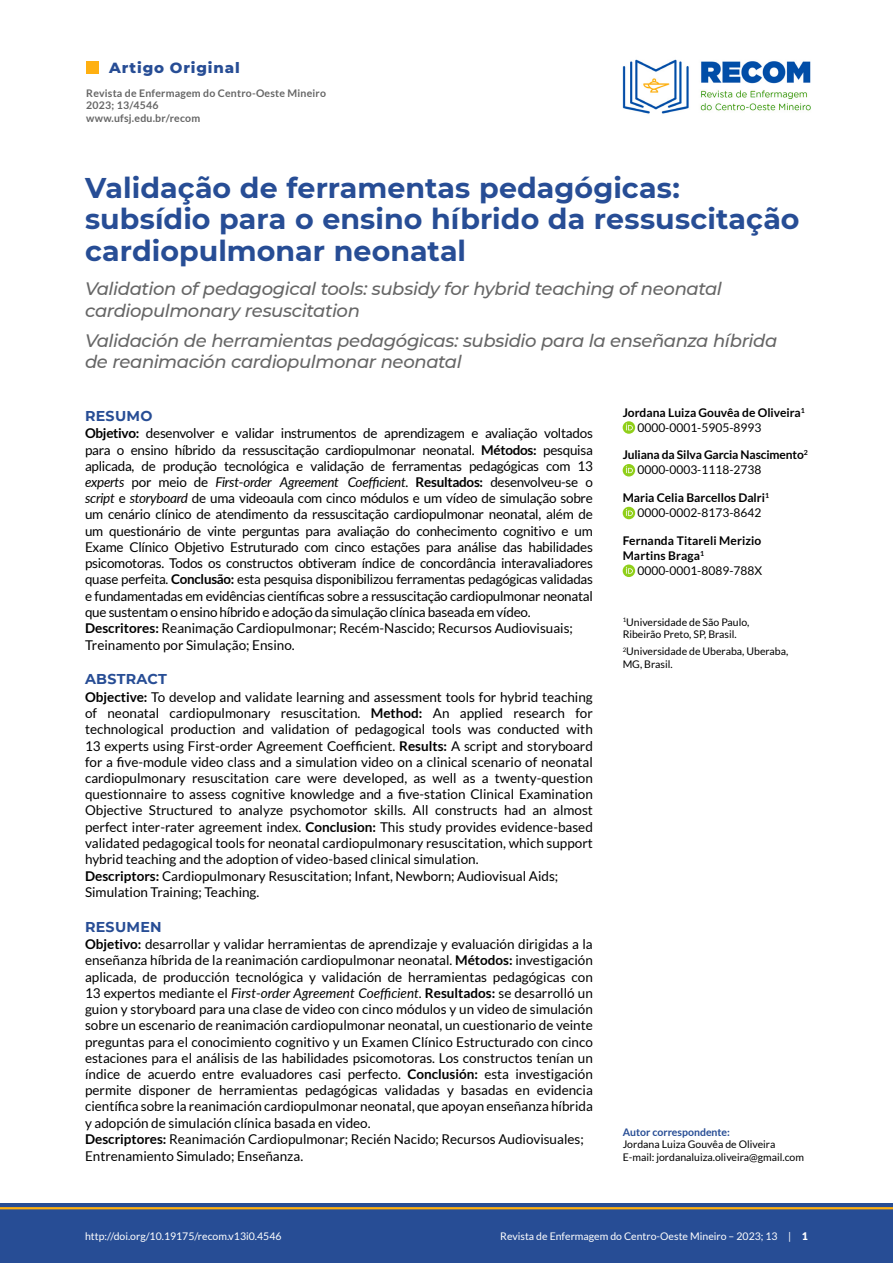
<style>
.page{position:relative;width:893px;height:1263px;background:#fff}
.page>*{position:absolute;margin:0;border:0;box-sizing:border-box;transform-origin:0 0}
.t1{font:700 28.5px/31.5px "Montserrat";color:#274d95}
.t2{font:italic 500 18px/21.6px "Montserrat";letter-spacing:-.02em;color:#666}
.t3{font:800 15px "Montserrat";letter-spacing:.055em;color:#274d95}
.t4{font:700 14.25px "Montserrat";letter-spacing:.02em;color:#274d95}
.t5{font:13.5px/16.4px "Lato";color:#000}
.t6{font:13.5px/16.4px "Lato";letter-spacing:-.02em;color:#000}
.t7{font:700 12px/15px "Lato";color:#000}
.t8{font:12px "Lato";color:#000}
.t9{font:10.5px/12.6px "Lato";color:#000}
.t10{font:10.5px "Lato";color:#fff}
.t11{font:700 10.5px/12.6px "Lato";letter-spacing:.02em;color:#666}
.t12{font:700 10.5px "Lato";color:#274d95}
.s1{font-weight:400}
.s2{font-weight:700}
.s3{font-style:italic}
.s4{font-weight:900}
</style>
<div class="page">
<div style="left:0;top:1203px;width:893px;height:60px;background:#274d95"></div>
<div style="left:86px;top:61px;width:13px;height:13px;background:#ffb011"></div>
<hr style="left:0;top:1207px;width:893px;height:2px;background:#ffb011">
<img style="left:623px;top:59px;width:188px;height:55px">
<svg style="left:623px;top:421px;width:12px;height:13px"></svg>
<svg style="left:626px;top:423px;width:7px;height:7px"></svg>
<svg style="left:623px;top:464px;width:12px;height:12px"></svg>
<svg style="left:626px;top:466px;width:7px;height:7px"></svg>
<div style="left:623px;top:507px;width:12px;height:12px;background:#90cf1a;border-radius:50%"></div>
<svg style="left:626px;top:509px;width:7px;height:7px"></svg>
<svg style="left:623px;top:564px;width:12px;height:13px"></svg>
<svg style="left:626px;top:567px;width:7px;height:7px"></svg>
<p class="t3" style="left:109px;top:57px;width:132px">Artigo Original</p>
<p class="t11" style="left:86px;top:86px;width:241px">Revista de Enfermagem do Centro-Oeste Mineiro<br>2023; 13/4546<br>www.ufsj.edu.br/recom</p>
<h1 class="t1" style="left:85px;top:170px;width:716px">Validação de ferramentas pedagógicas: subsídio para o ensino híbrido da ressuscitação cardiopulmonar neonatal</h1>
<h2 class="t2" style="left:85px;top:277px;width:638px">Validation of pedagogical tools: subsidy for hybrid teaching of neonatal cardiopulmonary resuscitation</h2>
<h2 class="t2" style="left:85px;top:329px;width:694px">Validación de herramientas pedagógicas: subsidio para la enseñanza híbrida de reanimación cardiopulmonar neonatal</h2>
<p class="t7" style="left:637px;top:405px;width:169px;text-indent:-15px">Jordana Luiza Gouvêa de Oliveira<sup>1<br></sup><span class="s1">0000-0001-5905-8993</span></p>
<p class="t7" style="left:637px;top:447px;width:172px;text-indent:-15px">Juliana da Silva Garcia Nascimento<sup>2<br></sup><span class="s1">0000-0003-1118-2738</span></p>
<p class="t7" style="left:623px;top:490px;width:148px;text-align:center">Maria Celia Barcellos Dalri<sup>1<br></sup><span class="s1">0000-0002-8173-8642</span></p>
<p class="t7" style="left:623px;top:533px;width:140px">Fernanda Titareli Merizio<br>Martins Braga<sup>1</sup></p>
<p class="t8" style="left:637px;top:564px;width:126px">0000-0001-8089-788X</p>
<p class="t4" style="left:85px;top:405px;width:69px">RESUMO</p>
<p class="t6" style="left:85px;top:425px;width:509px"><span class="s2">Objetivo:</span> desenvolver e validar instrumentos de aprendizagem e avaliação voltados para o ensino híbrido da ressuscitação cardiopulmonar neonatal. <span class="s2">Métodos:</span> pesquisa aplicada, de produção tecnológica e validação de ferramentas pedagógicas com 13 <span class="s3">experts</span> por meio de <span class="s3">First</span>-<span class="s3">order Agreement Coefficient</span>. <span class="s2">Resultados:</span> desenvolveu-se o <span class="s3">script</span> e <span class="s3">storyboard</span> de uma videoaula com cinco módulos e um vídeo de simulação sobre um cenário clínico de atendimento da ressuscitação cardiopulmonar neonatal, além de um questionário de vinte perguntas para avaliação do conhecimento cognitivo e um Exame Clínico Objetivo Estruturado com cinco estações para análise das habilidades psicomotoras. Todos os constructos obtiveram índice de concordância interavaliadores quase perfeita. <span class="s2">Conclusão:</span> esta pesquisa disponibilizou ferramentas pedagógicas validadas e fundamentadas em evidências científicas sobre a ressuscitação cardiopulmonar neonatal que sustentam o ensino híbrido e adoção da simulação clínica baseada em vídeo.<br><span class="s2">Descritores:</span> Reanimação Cardiopulmonar; Recém-Nascido; Recursos Audiovisuais; Treinamento por Simulação; Ensino.</p>
<p class="t4" style="left:85px;top:669px;width:83px">ABSTRACT</p>
<p class="t5" style="left:85px;top:689px;width:509px"><span class="s2">Objective:</span> To develop and validate learning and assessment tools for hybrid teaching of neonatal cardiopulmonary resuscitation. <span class="s2">Method:</span> An applied research for technological production and validation of pedagogical tools was conducted with 13 experts using First-order Agreement Coefficient. <span class="s2">Results:</span> A script and storyboard for a five-module video class and a simulation video on a clinical scenario of neonatal cardiopulmonary resuscitation care were developed, as well as a twenty-question questionnaire to assess cognitive knowledge and a five-station Clinical Examination Objective Structured to analyze psychomotor skills. All constructs had an almost perfect inter-rater agreement index. <span class="s2">Conclusion:</span> This study provides evidence-based validated pedagogical tools for neonatal cardiopulmonary resuscitation, which support hybrid teaching and the adoption of video-based clinical simulation.<br><span class="s2">Descriptors:</span> Cardiopulmonary Resuscitation; Infant, Newborn; Audiovisual Aids; Simulation Training; Teaching.</p>
<p class="t4" style="left:85px;top:916px;width:78px">RESUMEN</p>
<p class="t5" style="left:85px;top:936px;width:509px"><span class="s2">Objetivo:</span> desarrollar y validar herramientas de aprendizaje y evaluación dirigidas a la enseñanza híbrida de la reanimación cardiopulmonar neonatal. <span class="s2">Métodos:</span> investigación aplicada, de producción tecnológica y validación de herramientas pedagógicas con 13 expertos mediante el <span class="s3">First</span>-<span class="s3">order Agreement Coefficient</span>. <span class="s2">Resultados:</span> se desarrolló un guion y storyboard para una clase de video con cinco módulos y un video de simulación sobre un escenario de reanimación cardiopulmonar neonatal, un cuestionario de veinte preguntas para el conocimiento cognitivo y un Examen Clínico Estructurado con cinco estaciones para el análisis de las habilidades psicomotoras. Los constructos tenían un índice de acuerdo entre evaluadores casi perfecto. <span class="s2">Conclusión:</span> esta investigación permite disponer de herramientas pedagógicas validadas y basadas en evidencia científica sobre la reanimación cardiopulmonar neonatal, que apoyan enseñanza híbrida y adopción de simulación clínica basada en video.<br><span class="s2">Descriptores:</span> Reanimación Cardiopulmonar; Recién Nacido; Recursos Audiovisuales; Entrenamiento Simulado; Enseñanza.</p>
<p class="t9" style="left:623px;top:616px;width:128px"><sup>1</sup>Universidade de São Paulo,<br>Ribeirão Preto, SP, Brasil.</p>
<p class="t9" style="left:623px;top:645px;width:167px"><sup>2</sup>Universidade de Uberaba, Uberaba,<br>MG, Brasil.</p>
<p class="t12" style="left:623px;top:1126px;width:109px">Autor correspondente:</p>
<p class="t9" style="left:623px;top:1138px;width:183px">Jordana Luiza Gouvêa de Oliveira<br>E-mail: jordanaluiza.oliveira@gmail.com</p>
<p class="t10" style="left:85px;top:1230px;width:198px">http://doi.org/10.19175/recom.v13i0.4546</p>
<p class="t10" style="left:500px;top:1230px;width:309px">Revista de Enfermagem do Centro-Oeste Mineiro – 2023; 13 | <span class="s4">1</span></p>
</div>
